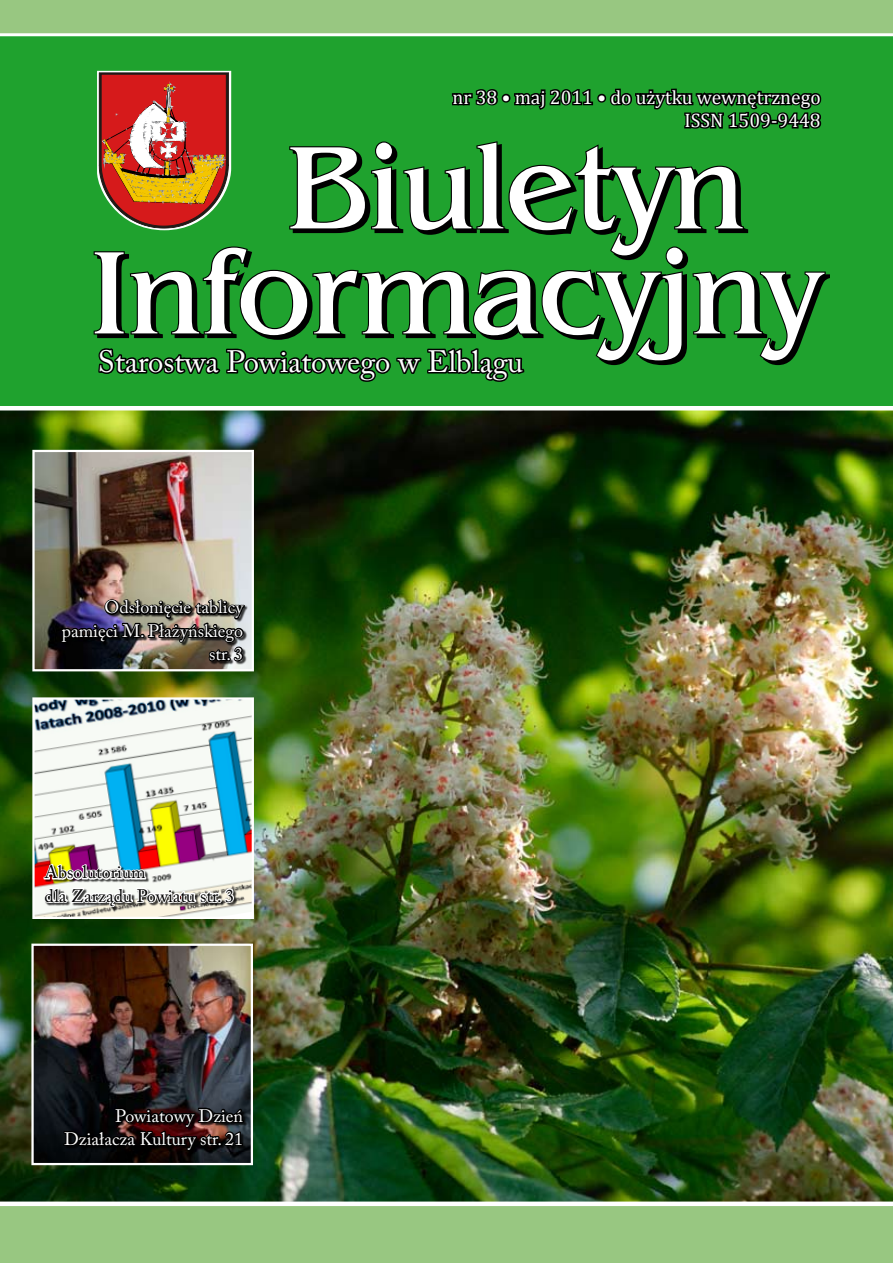
<style>
.page{position:relative;width:893px;height:1263px;background:#fff}
.page>*{position:absolute;margin:0;border:0;box-sizing:border-box;transform-origin:0 0}
.t1{font:121.5px/105px "Benguiat IT Cby BT";color:#fff}
.t2{font:30.75px "Adobe Caslon Pro";color:#fff}
.t3{font:19.5px/23.2px "Cambria";color:#fff;text-align:right}
.t4{font:18px/23.2px "Adobe Caslon Pro";color:#fff;text-align:right}
.t5{font:18px/23.2px "Adobe Caslon Pro";color:#000}
</style>
<div class="page">
<div style="left:0;top:26px;width:893px;height:1114px;background:#1fa22e"></div>
<img style="left:0;top:410px;width:893px;height:791px">
<div style="left:0;top:1203px;width:893px;height:60px;background:#98c781"></div>
<div style="left:0;top:0;width:893px;height:35px;background:#98c781"></div>
<svg style="left:93px;top:70px;width:737px;height:312px"></svg>
<hr style="left:0;top:406px;width:893px;height:4px;background:#fff">
<div style="left:0;top:1201px;width:893px;height:5px;background:#fff"></div>
<hr style="left:0;top:33px;width:893px;height:3px;background:#fff">
<img style="left:35px;top:453px;width:216px;height:215px">
<div style="left:32px;top:450px;width:222px;height:221px;border:2px solid #fff"></div>
<img style="left:34px;top:946px;width:216px;height:216px">
<div style="left:31px;top:943px;width:222px;height:222px;border:2px solid #fff"></div>
<img style="left:35px;top:700px;width:216px;height:216px">
<div style="left:32px;top:697px;width:222px;height:222px;border:2px solid #fff"></div>
<img style="left:59px;top:566px;width:187px;height:151px">
<svg style="left:62px;top:1074px;width:183px;height:128px;background:#1a2119"></svg>
<img style="left:42px;top:844px;width:193px;height:114px">
<p class="t3" style="left:453px;top:85px;width:370px">nr 38 • maj 2011 • do użytku wewnętrznego<br>ISSN 1509-9448</p>
<h1 class="t1" style="left:90px;top:134px;width:732px;text-indent:196px">Biuletyn<br>Informacyjny</h1>
<h2 class="t2" style="left:98px;top:343px;width:427px">Starostwa Powiatowego w Elblągu</h2>
<p class="t4" style="left:62px;top:596px;width:183px">Odsłonięcie tablicy pamięci M. Płażyńskiego str. 3</p>
<p class="t5" style="left:45px;top:860px;width:191px">Absolutorium<br>dla Zarządu Powiatu str. 3</p>
<p class="t4" style="left:64px;top:1104px;width:181px">Powiatowy Dzień<br>Działacza Kultury str. 21</p>
</div>
